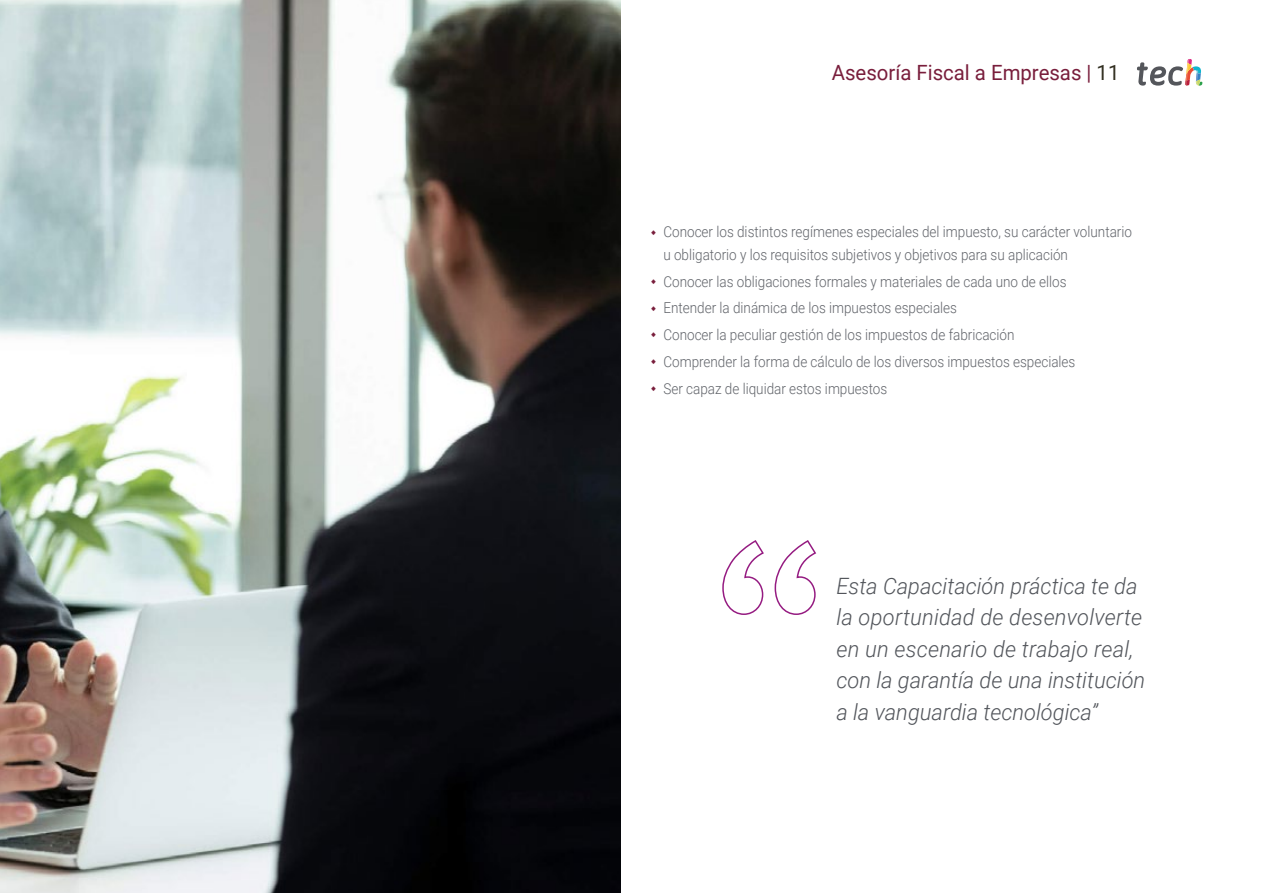
<style>
.page{position:relative;width:1263px;height:893px;background:#fff}
.page>*{position:absolute;margin:0;border:0;box-sizing:border-box;transform-origin:0 0}
.t1{font:italic 300 22.5px/31.5px "Roboto";color:#52555b}
.t2{font:21px "Roboto";color:#791e3c}
.t3{font:300 15px/26.7px "Roboto";color:#61646a;scale:.9 1}
.s1{color:#312e20}
</style>
<div class="page">
<img style="left:0;top:0;width:621px;height:893px">
<svg style="left:722px;top:540px;width:95px;height:75px"></svg>
<svg style="left:1137px;top:59px;width:65px;height:27px"></svg>
<h2 class="t2" style="left:832px;top:57px;width:289px">Asesoría Fiscal a Empresas | <span class="s1">11</span></h2>
<p class="t3" style="left:663px;top:220px;width:522px;line-height:22.5px">Conocer los distintos regímenes especiales del impuesto, su carácter voluntario u obligatorio y los requisitos subjetivos y objetivos para su aplicación</p>
<p class="t3" style="left:663px;top:267px;width:459px">Conocer las obligaciones formales y materiales de cada uno de ellos Entender la dinámica de los impuestos especiales<br>Conocer la peculiar gestión de los impuestos de fabricación Comprender la forma de cálculo de los diversos impuestos especiales Ser capaz de liquidar estos impuestos</p>
<h1 class="t1" style="left:836px;top:569px;width:310px">Esta Capacitación práctica te da la oportunidad de desenvolverte en un escenario de trabajo real, con la garantía de una institución a la vanguardia tecnológica”</h1>
</div>
